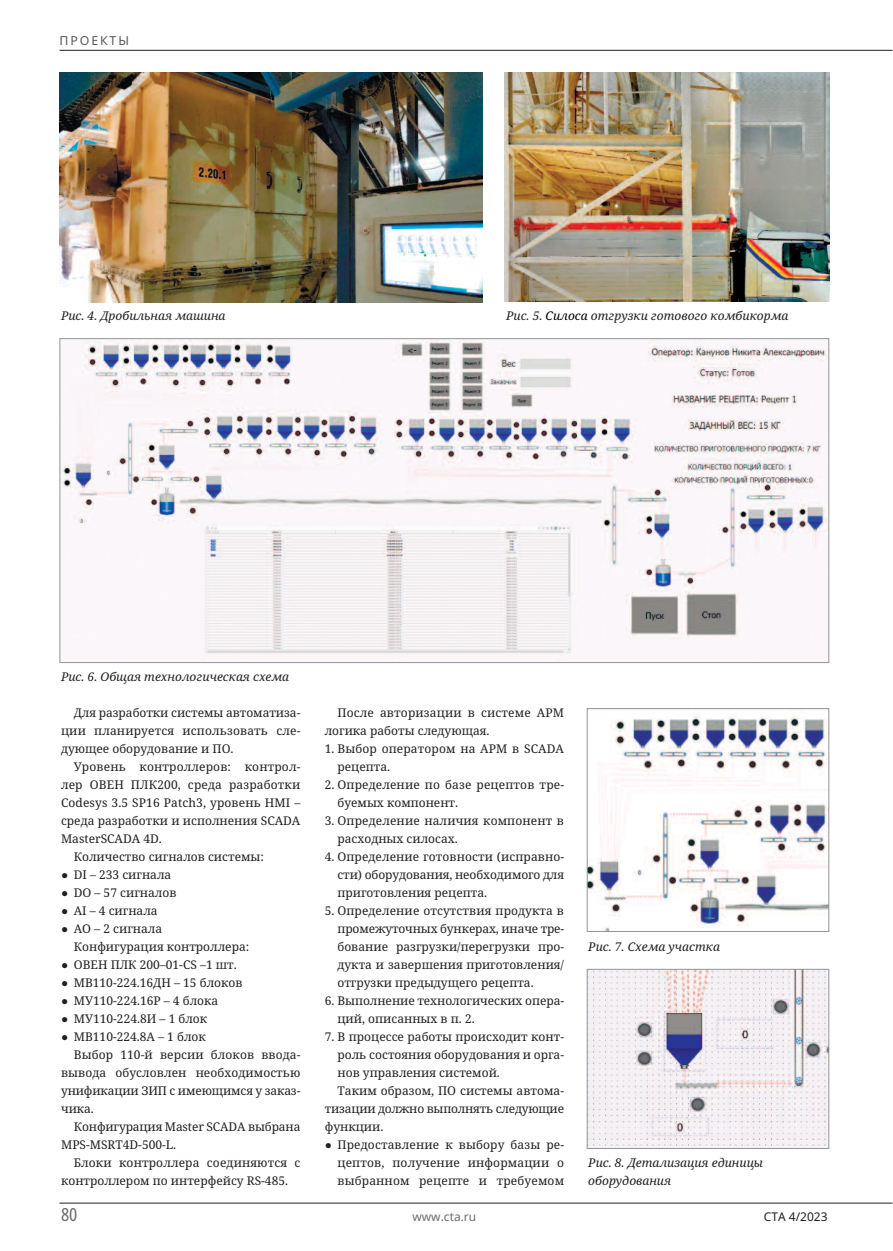
<style>
.page{position:relative;width:893px;height:1251px;background:#fff}
.page>*{position:absolute;margin:0;border:0;box-sizing:border-box;transform-origin:0 0}
.t1{font:18px "Noto Sans Display Condensed";color:#6c6d70}
.t2{font:12.3px "Noto Sans";letter-spacing:.15em;color:#57585a}
.t3{font:12px/18px "Noto Serif";color:#231f20}
.t4{font:italic 12px/18px "Noto Serif";color:#231f20}
.t5{font:12px "Noto Sans";color:#6c6d70}
.t6{font:12px "Noto Sans";color:#231f20}
.s1{color:#000}
</style>
<div class="page">
<hr style="left:60px;top:1202px;width:832px;height:1px;background:#231f20">
<hr style="left:60px;top:50px;width:832px;height:1px;background:#231f20">
<img style="left:60px;top:72px;width:423px;height:230px">
<img style="left:504px;top:72px;width:325px;height:229px">
<img style="left:62px;top:340px;width:765px;height:320px">
<img style="left:589px;top:716px;width:238px;height:213px">
<div style="left:587px;top:708px;width:242px;height:223px;border:1px solid #939598"></div>
<img style="left:589px;top:970px;width:238px;height:176px">
<div style="left:587px;top:968px;width:242px;height:180px;border:1px solid #939598"></div>
<p class="t2" style="left:59px;top:33px;width:71px">ПРОЕКТЫ</p>
<p class="t4" style="left:61px;top:307px;width:166px">Рис. 4. Дробильная машина</p>
<p class="t4" style="left:506px;top:307px;width:284px">Рис. 5. <span class="s1">Силоса</span> отгрузки готового комбикорма</p>
<p class="t4" style="left:61px;top:667px;width:230px">Рис. 6. Общая технологическая схема</p>
<p class="t3" style="left:61px;top:703px;width:241px;text-align:justify;text-indent:13px">Для разработки системы автоматиза&shy;ции планируется использовать сле&shy;дующее оборудование и ПО.</p>
<p class="t3" style="left:74px;top:757px;width:228px">Уровень контроллеров: контрол-</p>
<p class="t3" style="left:61px;top:775px;width:241px">лер ОВЕН ПЛК200, среда разработки</p>
<p class="t3" style="left:61px;top:793px;width:241px">Codesys 3.5 SP16 Patch3, уровень HMI –</p>
<p class="t3" style="left:61px;top:811px;width:241px">среда разработки и исполнения SCADA</p>
<p class="t3" style="left:61px;top:829px;width:102px">MasterSCADA 4D.</p>
<p class="t3" style="left:74px;top:847px;width:192px">Количество сигналов системы:</p>
<p class="t3" style="left:61px;top:865px;width:112px">● DI – 233 сигнала</p>
<p class="t3" style="left:61px;top:883px;width:117px">● DO – 57 сигналов</p>
<p class="t3" style="left:61px;top:901px;width:98px">● АI – 4 сигнала</p>
<p class="t3" style="left:74px;top:919px;width:177px;text-indent:-13px">● AO – 2 сигнала<br>Конфигурация контроллера:</p>
<p class="t3" style="left:61px;top:955px;width:177px">● ОВЕН ПЛК 200–01-CS –1 шт.</p>
<p class="t3" style="left:61px;top:973px;width:183px">● МВ110-224.16ДН – 15 блоков</p>
<p class="t3" style="left:61px;top:991px;width:159px">● МУ110-224.16Р – 4 блока</p>
<p class="t3" style="left:61px;top:1009px;width:148px">● МУ110-224.8И – 1 блок</p>
<p class="t3" style="left:61px;top:1027px;width:146px">● МВ110-224.8А – 1 блок</p>
<p class="t3" style="left:74px;top:1045px;width:228px">Выбор 110-й версии блоков ввода-</p>
<p class="t3" style="left:61px;top:1063px;width:241px">вывода обусловлен необходимостью</p>
<p class="t3" style="left:61px;top:1081px;width:241px">унификации ЗИП с имеющимся у заказ-</p>
<p class="t3" style="left:61px;top:1099px;width:34px">чика.</p>
<p class="t3" style="left:74px;top:1117px;width:228px">Конфигурация Master SCADA выбрана</p>
<p class="t3" style="left:61px;top:1135px;width:117px">MPS-MSRT4D-500-L.</p>
<p class="t3" style="left:74px;top:1153px;width:228px">Блоки контроллера соединяются с</p>
<p class="t3" style="left:61px;top:1171px;width:229px">контроллером по интерфейсу RS-485.</p>
<p class="t3" style="left:325px;top:703px;width:241px;text-indent:13px">После авторизации в системе АРМ логика работы следующая.</p>
<p class="t3" style="left:337px;top:739px;width:228px;text-indent:-13px">1. Выбор оператором на АРМ в SCADA рецепта.</p>
<p class="t3" style="left:337px;top:775px;width:228px;text-indent:-13px">2. Определение по базе рецептов тре&shy;буемых компонент.</p>
<p class="t3" style="left:337px;top:811px;width:228px;text-indent:-13px">3. Определение наличия компонент в расходных силосах.</p>
<p class="t3" style="left:337px;top:847px;width:228px;text-align:justify;text-indent:-13px">4. Определение готовности (исправно&shy;сти) оборудования, необходимого для приготовления рецепта.</p>
<p class="t3" style="left:337px;top:901px;width:228px;text-align:justify;text-indent:-13px">5. Определение отсутствия продукта в промежуточных бункерах, иначе тре&shy;бование разгрузки/перегрузки про&shy;дукта и завершения приготовления/ отгрузки предыдущего рецепта.</p>
<p class="t3" style="left:337px;top:991px;width:228px;text-indent:-13px">6. Выполнение технологических опера&shy;ций, описанных в п. 2.</p>
<p class="t3" style="left:325px;top:1027px;width:241px">7. В процессе работы происходит конт-</p>
<p class="t3" style="left:337px;top:1045px;width:228px">роль состояния оборудования и орга-</p>
<p class="t3" style="left:337px;top:1063px;width:164px">нов управления системой.</p>
<p class="t3" style="left:337px;top:1081px;width:228px">Таким образом, ПО системы автома-</p>
<p class="t3" style="left:325px;top:1099px;width:241px">тизации должно выполнять следующие</p>
<p class="t3" style="left:325px;top:1117px;width:60px">функции.</p>
<p class="t3" style="left:337px;top:1135px;width:228px;text-align:justify;text-indent:-13px">● Предоставление к выбору базы ре&shy;цептов, получение информации о выбранном рецепте и требуемом</p>
<p class="t4" style="left:588px;top:937px;width:133px">Рис. 7. Схема участка</p>
<p class="t4" style="left:588px;top:1153px;width:176px">Рис. 8. Детализация единицы оборудования</p>
<h1 class="t1" style="left:61px;top:1201px;width:18px">80</h1>
<p class="t5" style="left:412px;top:1209px;width:65px">www.cta.ru</p>
<p class="t6" style="left:764px;top:1209px;width:65px">СТА 4/2023</p>
</div>
